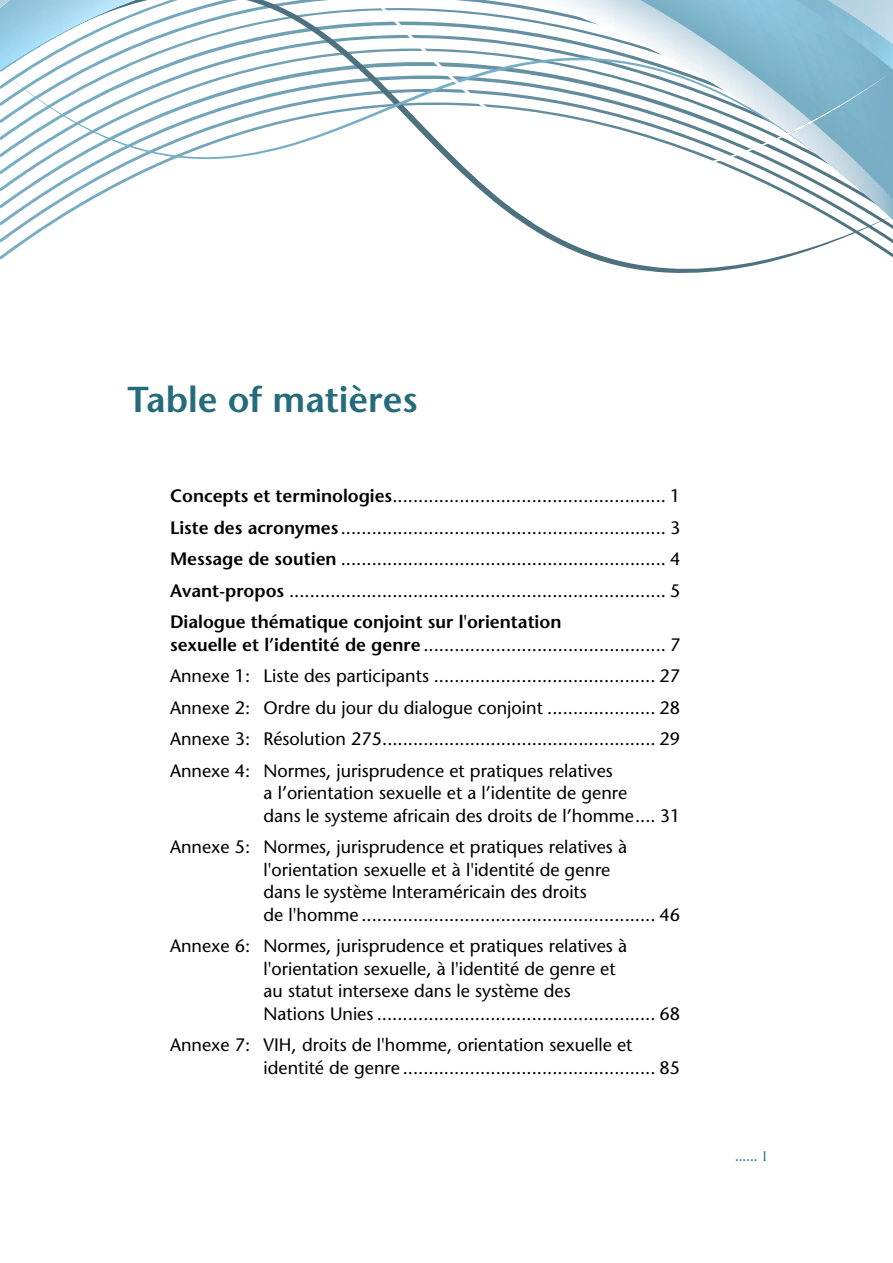
<style>
.page{position:relative;width:893px;height:1263px;background:#fff}
.page>*{position:absolute;margin:0;border:0;box-sizing:border-box;transform-origin:0 0}
.t1{font:600 36px "Stone Sans Std";color:#266b7c}
.t2{font:500 18px/31.5px "Stone Sans Std";color:#000}
.t3{font:700 15px "Trajan Pro";color:#266b7c}
.s1{font-weight:600}
.s2{font-weight:400}
</style>
<div class="page">
<svg style="left:0;top:221px;width:893px;height:52px"></svg>
<svg style="left:0;top:200px;width:893px;height:20px"></svg>
<svg style="left:0;top:172px;width:893px;height:28px"></svg>
<svg style="left:0;top:0;width:893px;height:172px"></svg>
<svg style="left:0;top:0;width:11px;height:8px"></svg>
<img style="left:827px;top:0;width:66px;height:45px">
<p class="t1" style="left:128px;top:386px;width:292px">Table of matières</p>
<p class="t2" style="left:170px;top:482px;width:512px;text-align:justify"><span class="s1">Concepts et terminologies</span>..................................................... 1<br><span class="s1">Liste des acronymes</span> ............................................................... 3<br><span class="s1">Message de soutien</span> ............................................................... 4<br><span class="s1">Avant-propos</span> ......................................................................... 5<br><span class="s1">Dialogue thématique conjoint sur l'orientation</span></p>
<p class="t2" style="left:170px;top:631px;width:512px;text-align:justify"><span class="s1">sexuelle et l’identité de genre</span> ............................................... 7<br>Annexe 1: Liste des participants ........................................... 27<br>Annexe 2: Ordre du jour du dialogue conjoint ..................... 28<br>Annexe 3: Résolution 275..................................................... 29<br>Annexe 4: Normes, jurisprudence et pratiques relatives</p>
<p class="t2" style="left:264px;top:784px;width:418px;line-height:22.5px">a l’orientation sexuelle et a l’identite de genre<br>dans le systeme africain des droits de l’homme.... 31</p>
<p class="t2" style="left:264px;top:838px;width:418px;line-height:22.5px;text-indent:-94px">Annexe 5: Normes, jurisprudence et pratiques relatives à l'orientation sexuelle et à l'identité de genre<br>dans le système Interaméricain des droits<br>de l'homme ......................................................... 46</p>
<p class="t2" style="left:264px;top:937px;width:418px;line-height:22.5px;text-indent:-94px">Annexe 6: Normes, jurisprudence et pratiques relatives à l'orientation sexuelle, à l'identité de genre et<br>au statut intersexe dans le système des<br>Nations Unies ...................................................... 68</p>
<p class="t2" style="left:264px;top:1036px;width:418px;line-height:22.5px;text-indent:-94px">Annexe 7: VIH, droits de l'homme, orientation sexuelle et identité de genre ................................................. 85</p>
<p class="t3" style="left:735px;top:1147px;width:34px">...... <span class="s2">i</span></p>
</div>
